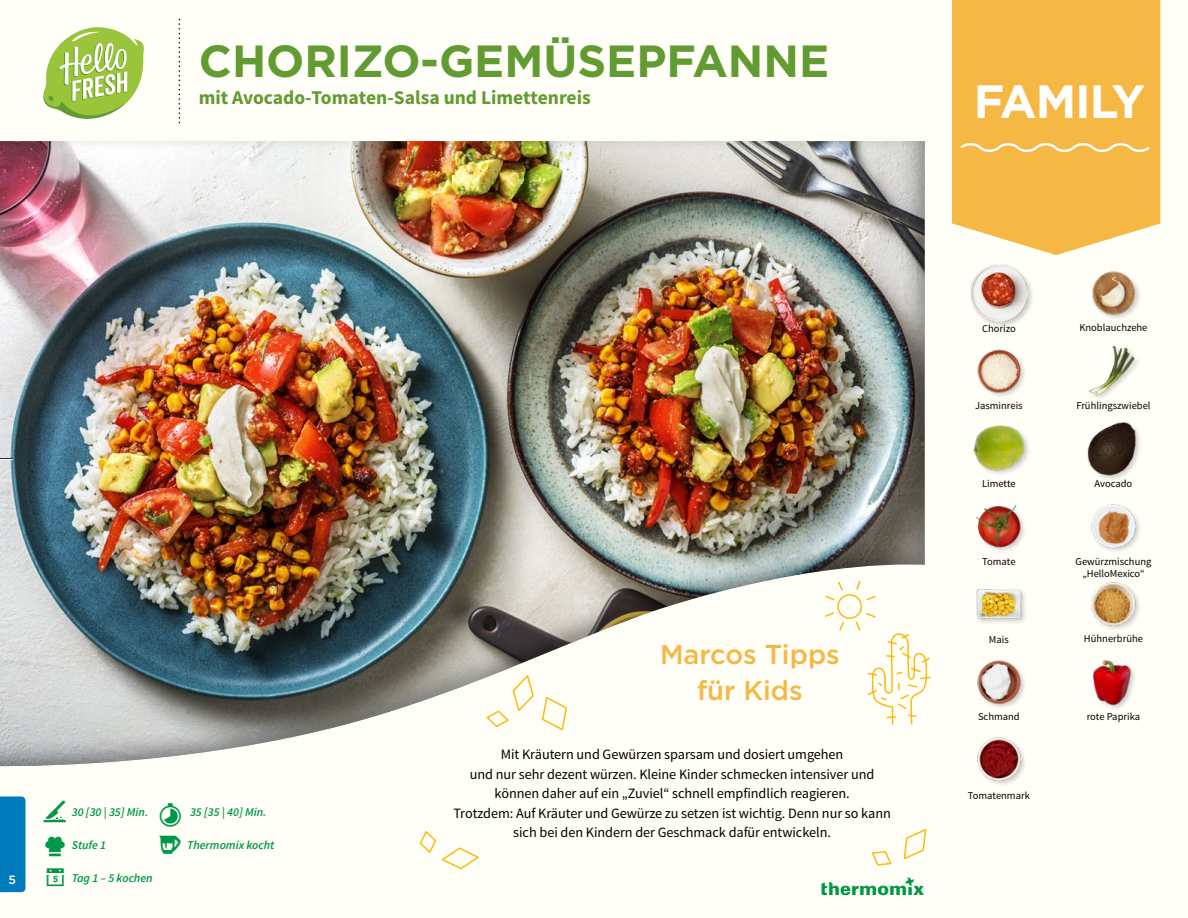
<style>
.page{position:relative;width:1188px;height:918px;background:#fffef7}
.page>*{position:absolute;margin:0;border:0;box-sizing:border-box;transform-origin:0 0}
.t1{font:700 46.65px "Gotham";letter-spacing:-.02em;color:#fff}
.t2{font:700 45px "Gotham";color:#619b31}
.t3{font:500 27.15px/36.3px "Gotham";color:#f5b845;text-align:center}
.t4{font:700 19.5px "Source Sans Pro";color:#619b31}
.t5{font:14.25px/19.5px "Source Sans Pro";letter-spacing:-.005em;color:#000;text-align:center}
.t6{font:italic 600 12px "Source Sans Pro";color:#009847}
.t7{font:500 12px "Gotham";color:#fffef7}
.t8{font:10.5px/12px "Source Sans Pro";color:#000;text-align:center}
</style>
<div class="page">
<svg style="left:43px;top:27px;width:101px;height:92px"></svg>
<img style="left:977px;top:660px;width:48px;height:47px">
<img style="left:1092px;top:660px;width:43px;height:49px">
<img style="left:1091px;top:582px;width:48px;height:47px">
<img style="left:976px;top:589px;width:49px;height:34px">
<img style="left:976px;top:504px;width:48px;height:47px">
<img style="left:1091px;top:504px;width:49px;height:48px">
<div style="left:1087px;top:421px;width:55px;height:61px;background:#000;opacity:.2"></div>
<img style="left:1087px;top:421px;width:55px;height:56px">
<img style="left:973px;top:425px;width:55px;height:49px">
<img style="left:977px;top:349px;width:48px;height:47px">
<img style="left:1088px;top:345px;width:50px;height:53px">
<img style="left:1092px;top:271px;width:48px;height:48px">
<div style="left:970px;top:264px;width:64px;height:65px;background:#000;opacity:.2"></div>
<img style="left:970px;top:265px;width:57px;height:57px">
<img style="left:977px;top:737px;width:48px;height:48px">
<div style="left:0;top:796px;width:26px;height:96px;background:#007bbb"></div>
<div style="left:952px;top:0;width:208px;height:255px;background:#f5b845"></div>
<svg style="left:958px;top:140px;width:194px;height:15px;background:#f6c363"></svg>
<div style="left:0;top:141px;width:925px;height:625px;background:#000;opacity:.38"></div>
<svg style="left:541px;top:695px;width:27px;height:37px"></svg>
<svg style="left:824px;top:580px;width:107px;height:146px"></svg>
<svg style="left:903px;top:829px;width:24px;height:31px"></svg>
<svg style="left:872px;top:851px;width:20px;height:15px"></svg>
<svg style="left:485px;top:673px;width:50px;height:55px"></svg>
<svg style="left:419px;top:831px;width:60px;height:39px"></svg>
<svg style="left:0;top:458px;width:13px;height:2px"></svg>
<h2 class="t2" style="left:199px;top:32px;width:632px">CHORIZO-GEMÜSEPFANNE</h2>
<h3 class="t4" style="left:199px;top:85px;width:393px">mit Avocado-Tomaten-Salsa und Limettenreis</h3>
<h1 class="t1" style="left:974px;top:70px;width:173px">FAMILY</h1>
<p class="t7" style="left:9px;top:872px;width:6px">1</p>
<p class="t7" style="left:9px;top:872px;width:9px">5</p>
<p class="t6" style="left:72px;top:805px;width:78px">30 [30 | 35] Min.</p>
<p class="t6" style="left:190px;top:805px;width:78px">35 [35 | 40] Min.</p>
<p class="t6" style="left:72px;top:838px;width:36px">Stufe 1</p>
<p class="t6" style="left:187px;top:838px;width:89px">Thermomix kocht</p>
<p class="t6" style="left:72px;top:870px;width:82px">Tag 1 – 5 kochen</p>
<h3 class="t3" style="left:660px;top:635px;width:181px">Marcos Tipps für Kids</h3>
<p class="t5" style="left:453px;top:745px;width:439px">Mit Kräutern und Gewürzen sparsam und dosiert umgehen<br>und nur sehr dezent würzen. Kleine Kinder schmecken intensiver und können daher auf ein „Zuviel“ schnell empfindlich reagieren.<br>Trotzdem: Auf Kräuter und Gewürze zu setzen ist wichtig. Denn nur so kann sich bei den Kindern der Geschmack dafür entwickeln.</p>
<p class="t8" style="left:982px;top:322px;width:35px">Chorizo</p>
<p class="t8" style="left:1079px;top:322px;width:70px">Knoblauchzehe</p>
<p class="t8" style="left:975px;top:400px;width:49px">Jasminreis</p>
<p class="t8" style="left:1076px;top:400px;width:76px">Frühlingszwiebel</p>
<p class="t8" style="left:982px;top:478px;width:35px">Limette</p>
<p class="t8" style="left:1095px;top:478px;width:39px">Avocado</p>
<p class="t8" style="left:982px;top:556px;width:35px">Tomate</p>
<p class="t8" style="left:1076px;top:555px;width:77px">Gewürzmischung „HelloMexico“</p>
<p class="t8" style="left:989px;top:633px;width:21px">Mais</p>
<p class="t8" style="left:1084px;top:633px;width:60px">Hühnerbrühe</p>
<p class="t8" style="left:978px;top:711px;width:43px">Schmand</p>
<p class="t8" style="left:1087px;top:711px;width:55px">rote Paprika</p>
<p class="t8" style="left:968px;top:790px;width:64px">Tomatenmark</p>
</div>
